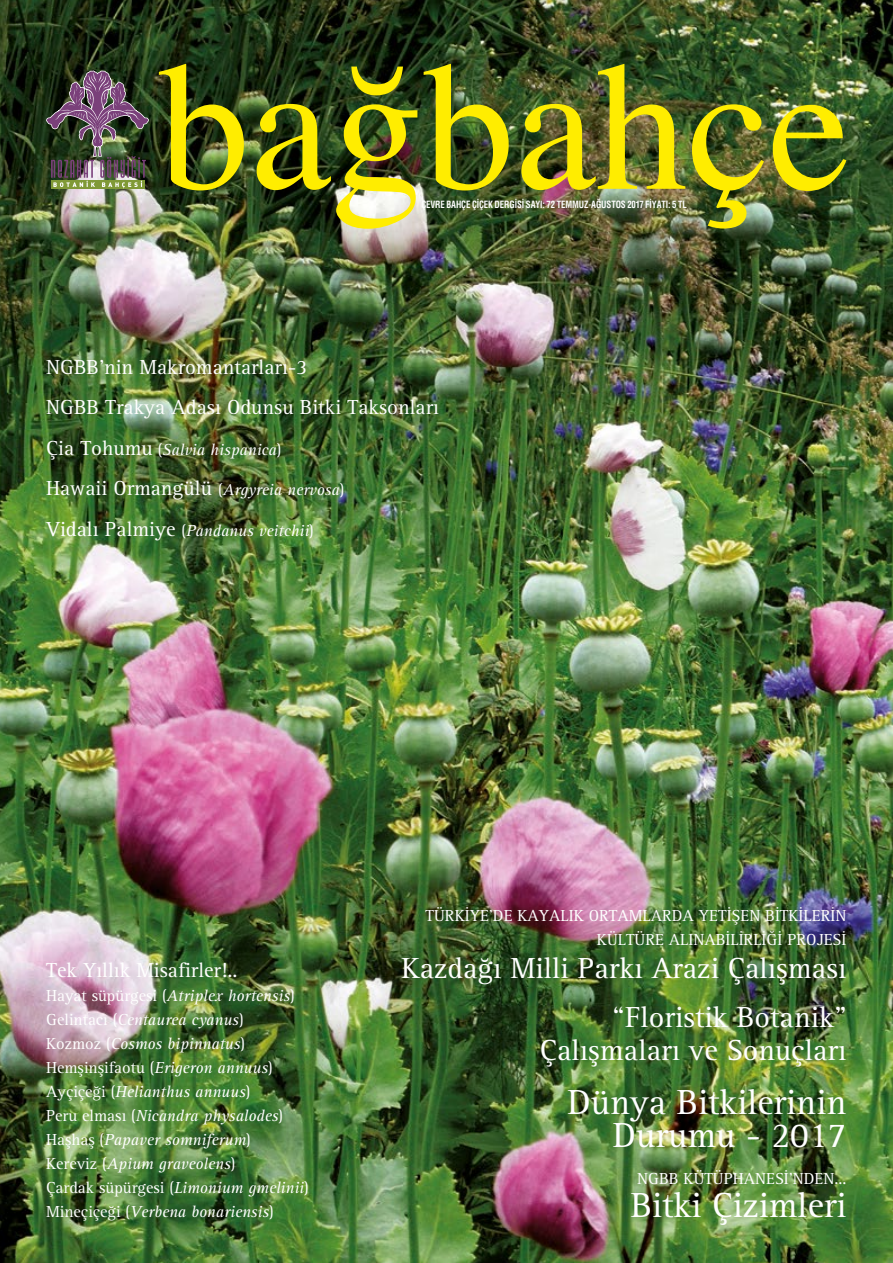
<style>
.page{position:relative;width:893px;height:1263px;background:#fff}
.page>*{position:absolute;margin:0;border:0;box-sizing:border-box;transform-origin:0 0}
.t1{font:36px/33px "Rotis Serif";color:#fff;text-align:right}
.t2{font:30px/33px "Rotis Serif";color:#fff;text-align:right}
.t3{font:21px/40.5px "Rotis Serif";color:#fff}
.t4{font:italic 16.5px/24px "Rotis Serif";color:#fff}
.t5{font:16.5px/24px "Rotis Serif";color:#fff;text-align:right}
.t6{font:700 condensed 9.75px "Helvetica";letter-spacing:-.01em;color:#fff;scale:.9 1}
.s1{font-style:normal;font-size:21px}
.s2{font-style:normal}
.s3{font-size:16.5px}
.s4{font-style:italic;font-size:16.5px}
</style>
<div class="page">
<img style="left:0;top:0;width:893px;height:1263px">
<div style="left:51px;top:180px;width:94px;height:9px;background:#809936"></div>
<img style="left:42px;top:63px;width:108px;height:125px">
<img style="left:159px;top:64px;width:687px;height:165px">
<p class="t6" style="left:421px;top:198px;width:296px">ÇEVRE BAHÇE Ç‹ÇEK DERG‹S‹ SAYI: 72 TEMMUZ-AĞUSTOS 2017 F‹YATI: 5 TL</p>
<p class="t3" style="left:46px;top:347px;width:394px">NGBB’nin Makromantarları-3<br>NGBB Trakya Adası Odunsu Bitki Taksonları</p>
<p class="t4" style="left:46px;top:438px;width:237px"><span class="s1">Çia Tohumu</span> <span class="s2">(</span>Salvia hispanica<span class="s2">)</span></p>
<p class="t3" style="left:46px;top:468px;width:300px">Hawaii Ormangülü <span class="s3">(</span><span class="s4">Argyreia nervosa</span><span class="s3">)</span></p>
<p class="t4" style="left:46px;top:519px;width:269px"><span class="s1">Vidalı Palmiye</span> <span class="s2">(</span>Pandanus veitchii<span class="s2">)</span></p>
<p class="t3" style="left:46px;top:950px;width:193px">Tek Yıllık Misafirler!..</p>
<p class="t4" style="left:46px;top:983px;width:264px"><span class="s2">Hayat süpürgesi (</span>Atriplex hortensis<span class="s2">)<br>Gelintacı (</span>Centaurea cyanus<span class="s2">)<br>Kozmoz (</span>Cosmos bipinnatus<span class="s2">)<br>Hemşinşifaotu (</span>Erigeron annuus<span class="s2">)<br>Ayçiçeği (</span>Helianthus annuus<span class="s2">)<br>Peru elması (</span>Nicandra physalodes<span class="s2">)<br>Haşhaş (</span>Papaver somniferum<span class="s2">)<br>Kereviz (</span>Apium graveolens<span class="s2">)<br>Çardak süpürgesi (</span>Limonium gmelinii<span class="s2">)<br>Mineçiçeği (</span>Verbena bonariensis<span class="s2">)</span></p>
<p class="t5" style="left:426px;top:904px;width:422px">TÜRKİYE’DE KAYALIK ORTAMLARDA YETİŞEN BİTKİLERİN<br>KÜLTÜRE ALINABİLİRLİĞİ PROJESİ</p>
<p class="t2" style="left:401px;top:952px;width:446px">Kazdağı Milli Parkı Arazi Çalışması</p>
<p class="t2" style="left:540px;top:1001px;width:308px">“Floristik Botanik”<br>Çalışmaları ve Sonuçları</p>
<p class="t1" style="left:567px;top:1086px;width:280px">Dünya Bitkilerinin<br>Durumu - 2017</p>
<p class="t5" style="left:637px;top:1166px;width:211px">NGBB KÜTÜPHANESİ’NDEN...</p>
<p class="t1" style="left:631px;top:1189px;width:217px">Bitki Çizimleri</p>
</div>
